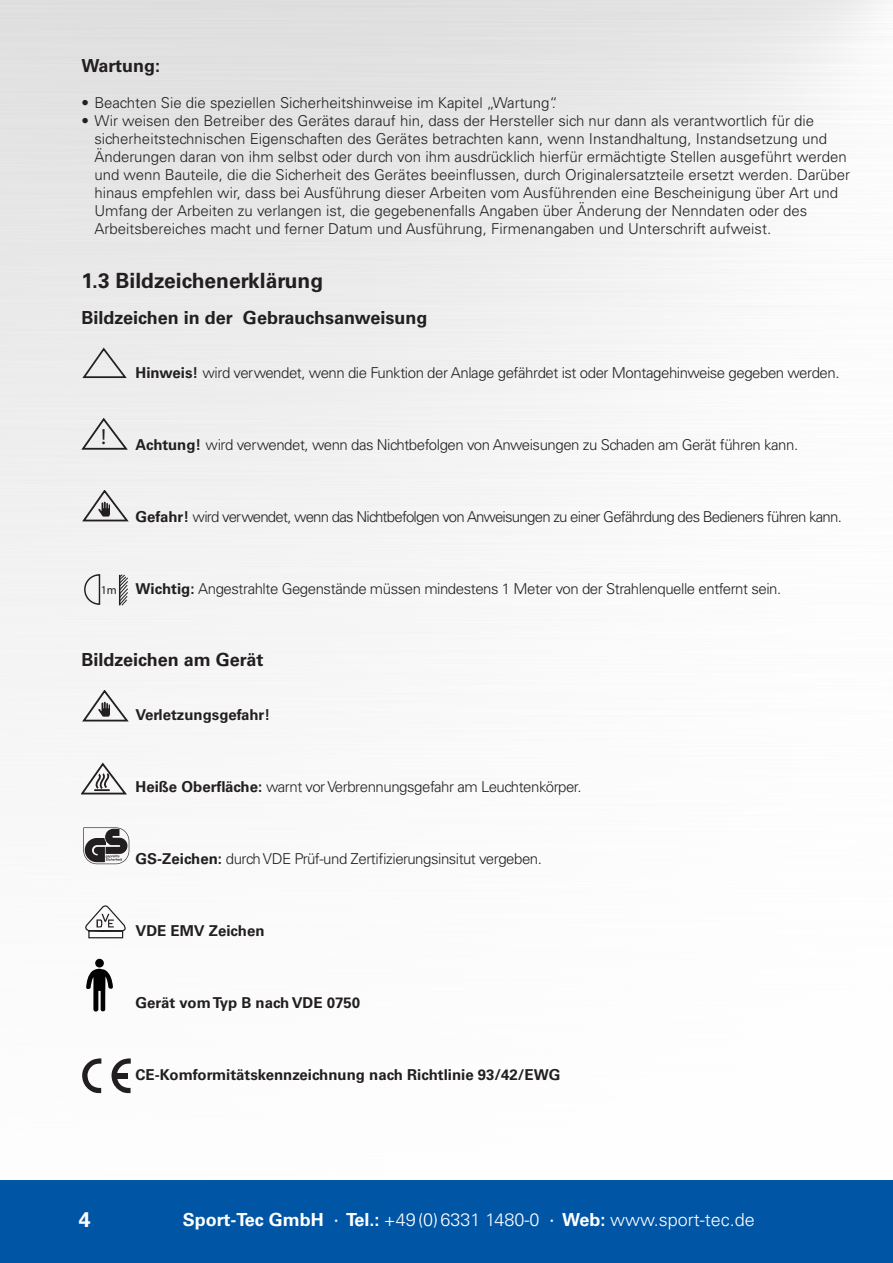
<style>
.page{position:relative;width:893px;height:1263px;background:#fff}
.page>*{position:absolute;margin:0;border:0;box-sizing:border-box;transform-origin:0 0}
.t1{font:21.9px "Myriad Pro";color:#231f20}
.t2{font:700 21.15px "Univers LT Std";color:#fff}
.t3{font:700 21px "Univers LT Std";color:#231f20}
.t4{font:20.85px "Myriad Pro";color:#231f20}
.t5{font:700 18px "Univers LT Std";color:#231f20}
.t6{font:300 18px "Univers LT Std";color:#fff}
.t7{font:15.15px "Myriad Pro";color:#231f20}
.t8{font:300 15px/18px "Univers LT Std";color:#231f20}
.t9{font:300 15px "Univers LT Std";letter-spacing:-.03em;color:#231f20}
.t10{font:700 15px "Univers LT Std";color:#231f20}
.t11{font:300 15px "Univers LT Std";letter-spacing:-.05em;color:#231f20}
.t12{font:12px "Myriad Pro";color:#231f20}
.s1{font-weight:700}
.s2{font-weight:400}
</style>
<div class="page">
<img style="left:0;top:0;width:884px;height:1094px">
<div style="left:0;top:1180px;width:893px;height:83px;background:#0155a5"></div>
<svg style="left:82px;top:347px;width:47px;height:31px"></svg>
<svg style="left:82px;top:418px;width:47px;height:32px"></svg>
<svg style="left:82px;top:490px;width:47px;height:32px"></svg>
<svg style="left:83px;top:574px;width:18px;height:32px"></svg>
<svg style="left:118px;top:574px;width:11px;height:32px"></svg>
<svg style="left:82px;top:690px;width:47px;height:32px"></svg>
<svg style="left:82px;top:762px;width:47px;height:32px"></svg>
<svg style="left:83px;top:827px;width:46px;height:37px"></svg>
<svg style="left:84px;top:905px;width:44px;height:33px"></svg>
<div style="left:95px;top:959px;width:9px;height:8px;background:#030203;border-radius:50%"></div>
<svg style="left:86px;top:966px;width:27px;height:46px"></svg>
<svg style="left:82px;top:1058px;width:19px;height:35px"></svg>
<svg style="left:109px;top:1058px;width:22px;height:35px"></svg>
<div style="left:116px;top:1073px;width:11px;height:5px;background:#231f20"></div>
<p class="t5" style="left:82px;top:55px;width:80px">Wartung:</p>
<p class="t8" style="left:82px;top:94px;width:478px">• Beachten Sie die speziellen Sicherheitshinweise im Kapitel „Wartung“.</p>
<p class="t8" style="left:94px;top:112px;width:757px;text-indent:-13px">• Wir weisen den Betreiber des Gerätes darauf hin, dass der Hersteller sich nur dann als verantwortlich für die sicherheitstechnischen Eigenschaften des Gerätes betrachten kann, wenn Instandhaltung, Instandsetzung und Änderungen daran von ihm selbst oder durch von ihm ausdrücklich hierfür ermächtigte Stellen ausgeführt werden und wenn Bauteile, die die Sicherheit des Gerätes beeinflussen, durch Originalersatzteile ersetzt werden. Darüber hinaus empfehlen wir, dass bei Ausführung dieser Arbeiten vom Ausführenden eine Bescheinigung über Art und Umfang der Arbeiten zu verlangen ist, die gegebenenfalls Angaben über Änderung der Nenndaten oder des Arbeitsbereiches macht und ferner Datum und Ausführung, Firmenangaben und Unterschrift aufweist.</p>
<p class="t3" style="left:82px;top:268px;width:243px">1.3 Bildzeichenerklärung</p>
<p class="t5" style="left:82px;top:307px;width:347px">Bildzeichen in der Gebrauchsanweisung</p>
<p class="t9" style="left:136px;top:364px;width:705px"><span class="s1">Hinweis!</span> wird verwendet, wenn die Funktion der Anlage gefährdet ist oder Montagehinweise gegeben werden.</p>
<p class="t7" style="left:158px;top:356px;width:22px">1m</p>
<p class="t7" style="left:158px;top:362px;width:22px">1m</p>
<p class="t4" style="left:100px;top:416px;width:6px">!</p>
<p class="t1" style="left:101px;top:423px;width:7px">!</p>
<p class="t1" style="left:101px;top:429px;width:7px">!</p>
<p class="t9" style="left:136px;top:436px;width:664px"><span class="s1">Achtung!</span> wird verwendet, wenn das Nichtbefolgen von Anweisungen zu Schaden am Gerät führen kann.</p>
<p class="t11" style="left:136px;top:508px;width:708px"><span class="s1">Gefahr!</span> wird verwendet, wenn das Nichtbefolgen von Anweisungen zu einer Gefährdung des Bedieners führen kann.</p>
<p class="t12" style="left:101px;top:582px;width:18px">1m</p>
<p class="t9" style="left:136px;top:580px;width:647px"><span class="s1">Wichtig:</span> Angestrahlte Gegenstände müssen mindestens 1 Meter von der Strahlenquelle entfernt sein.</p>
<p class="t5" style="left:82px;top:649px;width:183px">Bildzeichen am Gerät</p>
<p class="t10" style="left:136px;top:706px;width:136px">Verletzungsgefahr!</p>
<p class="t9" style="left:136px;top:778px;width:447px"><span class="s1">Heiße Oberfläche:</span> warnt vor Verbrennungsgefahr am Leuchtenkörper.</p>
<p class="t9" style="left:136px;top:850px;width:408px"><span class="s1">GS-Zeichen:</span> durch VDE Prüf-und Zertifizierungsinsitut vergeben.</p>
<p class="t10" style="left:136px;top:922px;width:130px">VDE EMV Zeichen</p>
<p class="t10" style="left:136px;top:994px;width:226px">Gerät vom Typ B nach VDE 0750</p>
<p class="t10" style="left:136px;top:1066px;width:426px">CE-Komformitätskennzeichnung nach Richtlinie 93/42/EWG</p>
<h2 class="t2" style="left:79px;top:1207px;width:13px">4</h2>
<p class="t6" style="left:183px;top:1208px;width:574px"><span class="s1">Sport-Tec GmbH</span> <span class="s2">∙</span> <span class="s1">Tel.:</span> +49(0)6331 1480-0 <span class="s2">∙</span> <span class="s1">Web:</span> www.sport-tec.de</p>
</div>
